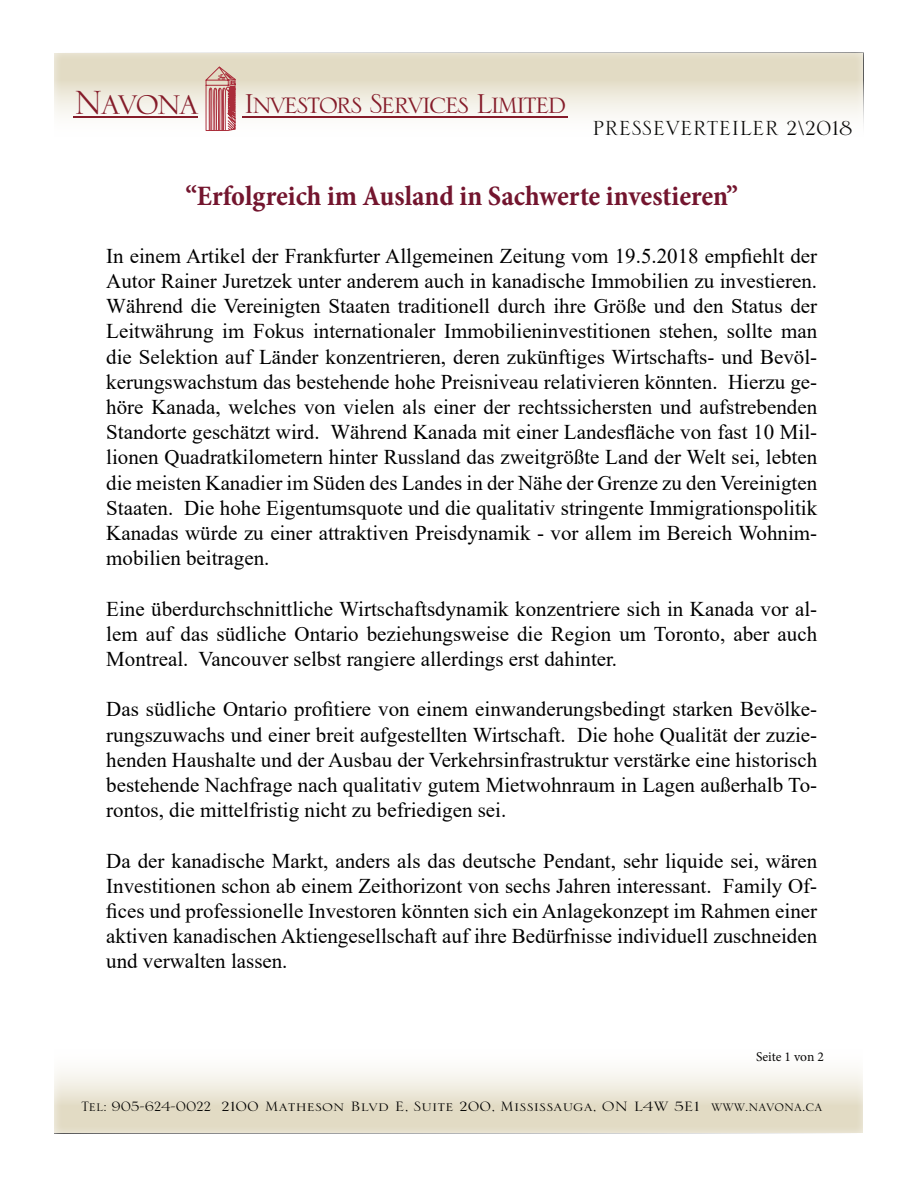
<style>
.page{position:relative;width:918px;height:1188px;background:#fff}
.page>*{position:absolute;margin:0;border:0;box-sizing:border-box;transform-origin:0 0}
.t1{font:36.15px "Serlio LT Std";letter-spacing:-.06em;color:#851c2a}
.t2{font:700 condensed 28.5px "Minion Pro";letter-spacing:-.005em;color:#73152e}
.t3{font:27px "Serlio LT Std";color:#000}
.t4{font:21px/25.2px "Times New Roman";color:#000;text-align:justify}
.t5{font:18px "Serlio LT Std";color:#000}
.t6{font:13.5px "Minion Pro";letter-spacing:-.005em;color:#000}
.s1{font-size:44.25px}
</style>
<div class="page">
<div style="left:41px;top:48px;width:835px;height:94px;background:#fff;opacity:.75"></div>
<hr style="left:73px;top:116px;width:125px;height:2px;background:#851c2a">
<hr style="left:242px;top:116px;width:326px;height:2px;background:#851c2a">
<svg style="left:206px;top:67px;width:29px;height:64px;background:#ca8988"></svg>
<div style="left:42px;top:1044px;width:835px;height:94px;background:#fff;opacity:.75"></div>
<h1 class="t1" style="left:74px;top:86px;width:494px"><span class="s1">Navona</span> Investors Services Limited</h1>
<p class="t3" style="left:592px;top:115px;width:262px">PRESSEVERTEILER 2\2018</p>
<h2 class="t2" style="left:185px;top:176px;width:554px">“Erfolgreich im Ausland in Sachwerte investieren”</h2>
<p class="t4" style="left:106px;top:242px;width:713px">In einem Artikel der Frankfurter Allgemeinen Zeitung vom 19.5.2018 empfiehlt der Autor Rainer Juretzek unter anderem auch in kanadische Immobilien zu investieren.<br>Während die Vereinigten Staaten traditionell durch ihre Größe und den Status der Leitwährung im Fokus internationaler Immobilieninvestitionen stehen, sollte man die Selektion auf Länder konzentrieren, deren zukünftiges Wirtschafts- und Bevöl&shy;kerungswachstum das bestehende hohe Preisniveau relativieren könnten. Hierzu ge&shy;höre Kanada, welches von vielen als einer der rechtssichersten und aufstrebenden Standorte geschätzt wird. Während Kanada mit einer Landesfläche von fast 10 Mil&shy;lionen Quadratkilometern hinter Russland das zweitgrößte Land der Welt sei, lebten die meisten Kanadier im Süden des Landes in der Nähe der Grenze zu den Vereinigten Staaten. Die hohe Eigentumsquote und die qualitativ stringente Immigrationspolitik Kanadas würde zu einer attraktiven Preisdynamik - vor allem im Bereich Wohnim&shy;mobilien beitragen.</p>
<p class="t4" style="left:106px;top:595px;width:713px">Eine überdurchschnittliche Wirtschaftsdynamik konzentriere sich in Kanada vor al&shy;lem auf das südliche Ontario beziehungsweise die Region um Toronto, aber auch Montreal. Vancouver selbst rangiere allerdings erst dahinter.</p>
<p class="t4" style="left:106px;top:696px;width:712px">Das südliche Ontario profitiere von einem einwanderungsbedingt starken Bevölke&shy;rungszuwachs und einer breit aufgestellten Wirtschaft. Die hohe Qualität der zuzie&shy;henden Haushalte und der Ausbau der Verkehrsinfrastruktur verstärke eine historisch bestehende Nachfrage nach qualitativ gutem Mietwohnraum in Lagen außerhalb To&shy;rontos, die mittelfristig nicht zu befriedigen sei.</p>
<p class="t4" style="left:106px;top:847px;width:713px">Da der kanadische Markt, anders als das deutsche Pendant, sehr liquide sei, wären Investitionen schon ab einem Zeithorizont von sechs Jahren interessant. Family Of&shy;fices und professionelle Investoren könnten sich ein Anlagekonzept im Rahmen einer aktiven kanadischen Aktiengesellschaft auf ihre Bedürfnisse individuell zuschneiden und verwalten lassen.</p>
<p class="t6" style="left:756px;top:1048px;width:69px">Seite 1 von 2</p>
<p class="t5" style="left:81px;top:1098px;width:743px">Tel: 905-624-0022 2100 Matheson Blvd E, Suite 200, Mississauga, ON L4W 5E1 www.navona.ca</p>
</div>
